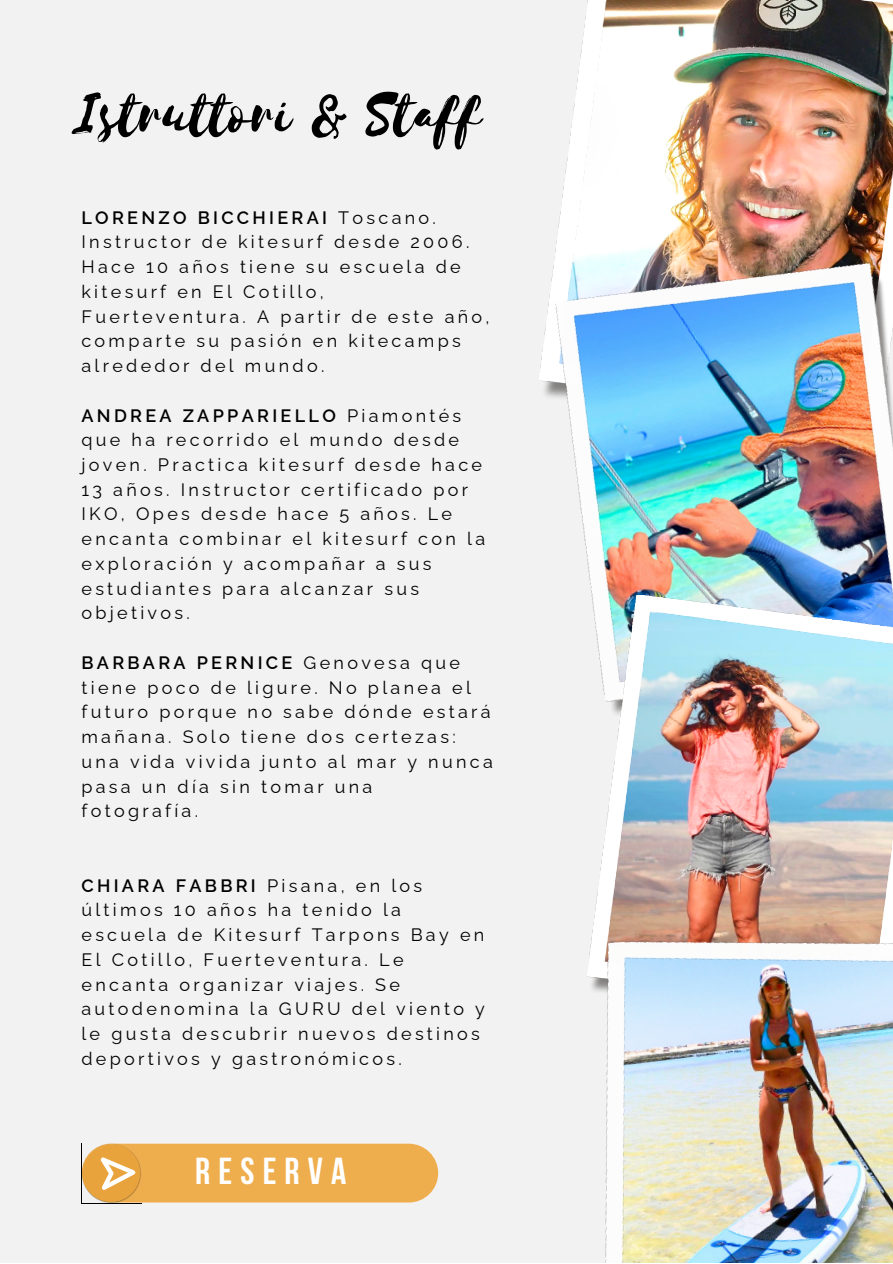
<style>
.page{position:relative;width:893px;height:1264px;background:#fff}
.page>*{position:absolute;margin:0;border:0;box-sizing:border-box;transform-origin:0 0}
.t1{font:69.3px "Selima";color:#000}
.t2{font:700 37.35px "Bebas Neue";letter-spacing:.22em;color:#fff}
.t3{font:18px/24.8px "Raleway";letter-spacing:.185em;color:#000}
.s1{font-weight:600}
</style>
<div class="page">
<div style="left:0;top:0;width:892px;height:1262px;background:#f2f2f2"></div>
<img style="left:559px;top:0;width:333px;height:223px">
<img style="left:539px;top:223px;width:353px;height:373px">
<img style="left:591px;top:596px;width:301px;height:307px">
<img style="left:587px;top:903px;width:305px;height:359px">
<div style="left:82px;top:1143px;width:356px;height:59px;background:#efae4e;border-radius:29px"></div>
<img style="left:82px;top:1143px;width:59px;height:59px">
<div style="left:83px;top:1144px;width:57px;height:57px;background:#e8a33d;border-radius:50%"></div>
<svg style="left:86px;top:1148px;width:50px;height:50px"></svg>
<p class="t1" style="left:77px;top:76px;width:406px">Istruttori &amp; Staff</p>
<p class="t3" style="left:81px;top:205px;width:409px"><span class="s1">LORENZO BICCHIERAI</span> Toscano.<br>Instructor de kitesurf desde 2006.<br>Hace 10 años tiene su escuela de kitesurf en El Cotillo,<br>Fuerteventura. A partir de este año, comparte su pasión en kitecamps alrededor del mundo.</p>
<p class="t3" style="left:81px;top:403px;width:405px"><span class="s1">ANDREA ZAPPARIELLO</span> Piamontés que ha recorrido el mundo desde joven. Practica kitesurf desde hace<br>13 años. Instructor certificado por<br>IKO, Opes desde hace 5 años. Le encanta combinar el kitesurf con la exploración y acompañar a sus estudiantes para alcanzar sus objetivos.</p>
<p class="t3" style="left:81px;top:650px;width:413px"><span class="s1">BARBARA PERNICE</span> Genovesa que tiene poco de ligure. No planea el futuro porque no sabe dónde estará mañana. Solo tiene dos certezas: una vida vivida junto al mar y nunca pasa un día sin tomar una fotografía.</p>
<p class="t3" style="left:81px;top:872px;width:405px"><span class="s1">CHIARA FABBRI</span> Pisana, en los últimos 10 años ha tenido la escuela de Kitesurf Tarpons Bay en<br>El Cotillo, Fuerteventura. Le encanta organizar viajes. Se autodenomina la GURU del viento y le gusta descubrir nuevos destinos deportivos y gastronómicos.</p>
<p class="t2" style="left:195px;top:1156px;width:152px">RESERVA</p>
</div>
